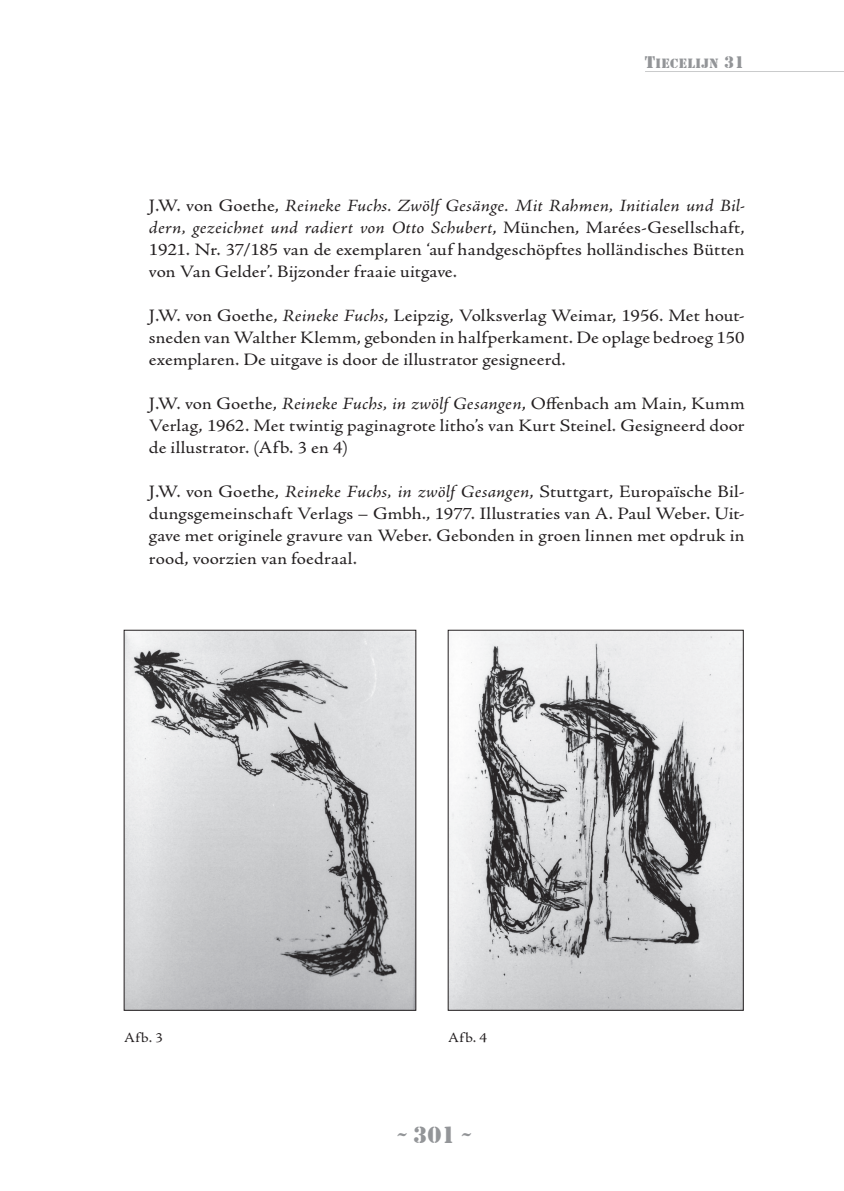
<style>
.page{position:relative;width:844px;height:1191px;background:#fff}
.page>*{position:absolute;margin:0;border:0;box-sizing:border-box;transform-origin:0 0}
.t1{font:24.5px "Stencil";color:#939598}
.t2{font:17.5px/22.1px "Adobe Jenson Pro";letter-spacing:.01em;color:#231f20;text-align:justify;scale:1.1 1}
.t3{font:14px "Stencil";letter-spacing:.03em;color:#939598}
.t4{font:14px "Adobe Jenson Pro";letter-spacing:.06em;color:#231f20;scale:1.1 1}
.s1{font-size:17.5px}
.s2{font-style:italic}
</style>
<div class="page">
<hr style="left:645px;top:71px;width:198px;height:1px;background:#939598">
<img style="left:449px;top:632px;width:292px;height:376px">
<img style="left:126px;top:632px;width:288px;height:376px">
<div style="left:124px;top:630px;width:292px;height:380px;border:1px solid #231f20"></div>
<p class="t3" style="left:644px;top:55px;width:101px"><span class="s1">T</span>IECELIJN <span class="s1">31</span></p>
<p class="t2" style="left:149px;top:195px;width:543px">J.W. von Goethe, <span class="s2">Reineke Fuchs. Zwölf Gesänge. Mit Rahmen, Initialen und Bil&shy;dern, gezeichnet und radiert von Otto Schubert</span>, München, Marées-Gesellschaft, 1921. Nr. 37/185 van de exemplaren ‘auf handgeschöpftes holländisches Bütten von Van Gelder’. Bijzonder fraaie uitgave.</p>
<p class="t2" style="left:149px;top:305px;width:543px">J.W. von Goethe, <span class="s2">Reineke Fuchs</span>, Leipzig, Volksverlag Weimar, 1956. Met hout&shy;sneden van Walther Klemm, gebonden in halfperkament. De oplage bedroeg 150 exemplaren. De uitgave is door de illustrator gesigneerd.</p>
<p class="t2" style="left:149px;top:393px;width:543px">J.W. von Goethe, <span class="s2">Reineke Fuchs, in zwölf Gesangen</span>, Offenbach am Main, Kumm Verlag, 1962. Met twintig paginagrote litho’s van Kurt Steinel. Gesigneerd door de illustrator. (Afb. 3 en 4)</p>
<p class="t2" style="left:149px;top:481px;width:543px">J.W. von Goethe, <span class="s2">Reineke Fuchs, in zwölf Gesangen</span>, Stuttgart, Europaïsche Bil&shy;dungsgemeinschaft Verlags – Gmbh., 1977. Illustraties van A. Paul Weber. Uit&shy;gave met originele gravure van Weber. Gebonden in groen linnen met opdruk in rood, voorzien van foedraal.</p>
<p class="t4" style="left:124px;top:1029px;width:37px">Afb. 3</p>
<p class="t4" style="left:448px;top:1029px;width:37px">Afb. 4</p>
<h1 class="t1" style="left:397px;top:1120px;width:75px">~ 301 ~</h1>
</div>
